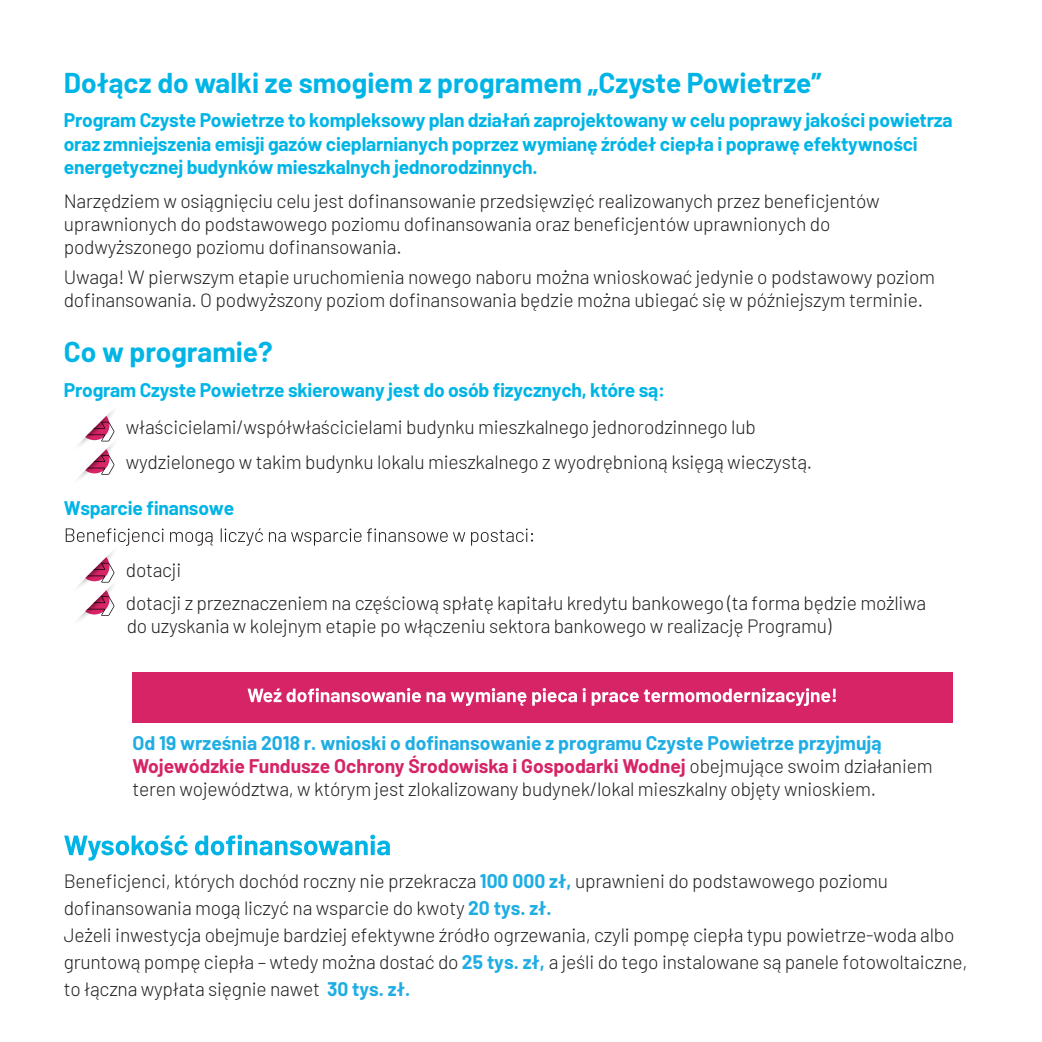
<style>
.page{position:relative;width:1042px;height:1042px;background:#fff}
.page>*{position:absolute;margin:0;border:0;box-sizing:border-box;transform-origin:0 0}
.t1{font:700 28px "Barlow";color:#00b5e6}
.t2{font:300 19.25px/23.1px "Barlow";letter-spacing:-.01em;color:#231f20}
.t3{font:700 19.25px/23.1px "Barlow";letter-spacing:-.01em;color:#00b5e6}
.s1{font-weight:700;color:#1fade3}
.s2{font-weight:700;color:#d62466}
</style>
<div class="page">
<svg style="left:64px;top:834px;width:326px;height:27px"></svg>
<div style="left:132px;top:672px;width:820px;height:51px;background:#d62466"></div>
<svg style="left:248px;top:688px;width:588px;height:18px"></svg>
<svg style="left:66px;top:528px;width:467px;height:92px"></svg>
<svg style="left:78px;top:410px;width:37px;height:69px"></svg>
<h1 class="t1" style="left:64px;top:62px;width:759px">Dołącz do walki ze smogiem z programem „Czyste Powietrze”</h1>
<p class="t3" style="left:64px;top:107px;width:890px">Program Czyste Powietrze to kompleksowy plan działań zaprojektowany w celu poprawy jakości powietrza oraz zmniejszenia emisji gazów cieplarnianych poprzez wymianę źródeł ciepła i poprawę efektywności energetycznej budynków mieszkalnych jednorodzinnych.</p>
<p class="t2" style="left:64px;top:188px;width:817px">Narzędziem w osiągnięciu celu jest dofinansowanie przedsięwzięć realizowanych przez beneficjentów uprawnionych do podstawowego poziomu dofinansowania oraz beneficjentów uprawnionych do podwyższonego poziomu dofinansowania.</p>
<p class="t2" style="left:64px;top:264px;width:873px">Uwaga! W pierwszym etapie uruchomienia nowego naboru można wnioskować jedynie o podstawowy poziom dofinansowania. O podwyższony poziom dofinansowania będzie można ubiegać się w późniejszym terminie.</p>
<h1 class="t1" style="left:64px;top:331px;width:210px">Co w programie?</h1>
<p class="t3" style="left:64px;top:377px;width:603px">Program Czyste Powietrze skierowany jest do osób fizycznych, które są:</p>
<p class="t2" style="left:126px;top:409px;width:688px;line-height:34.5px">właścicielami/współwłaścicielami budynku mieszkalnego jednorodzinnego lub wydzielonego w takim budynku lokalu mieszkalnego z wyodrębnioną księgą wieczystą.</p>
<p class="t3" style="left:64px;top:495px;width:172px">Wsparcie finansowe</p>
<p class="t2" style="left:126px;top:552px;width:802px;line-height:33.2px">dotacji<br>dotacji z przeznaczeniem na częściową spłatę kapitału kredytu bankowego (ta forma będzie możliwa</p>
<p class="t2" style="left:127px;top:613px;width:706px">do uzyskania w kolejnym etapie po włączeniu sektora bankowego w realizację Programu)</p>
<p class="t2" style="left:132px;top:730px;width:801px"><span class="s1">Od 19 września 2018 r. wnioski o dofinansowanie z programu Czyste Powietrze przyjmują<br></span><span class="s2">Wojewódzkie Fundusze Ochrony Środowiska i Gospodarki Wodnej</span> obejmujące swoim działaniem teren województwa, w którym jest zlokalizowany budynek/lokal mieszkalny objęty wnioskiem.</p>
<p class="t2" style="left:64px;top:866px;width:905px;line-height:27.1px">Beneficjenci, których dochód roczny nie przekracza <span class="s1">100 000 zł,</span> uprawnieni do podstawowego poziomu dofinansowania mogą liczyć na wsparcie do kwoty <span class="s1">20 tys. zł.<br></span>Jeżeli inwestycja obejmuje bardziej efektywne źródło ogrzewania, czyli pompę ciepła typu powietrze-woda albo gruntową pompę ciepła – wtedy można dostać do <span class="s1">25 tys. zł,</span> a jeśli do tego instalowane są panele fotowoltaiczne, to łączna wypłata sięgnie nawet <span class="s1">30 tys. zł.</span></p>
</div>
